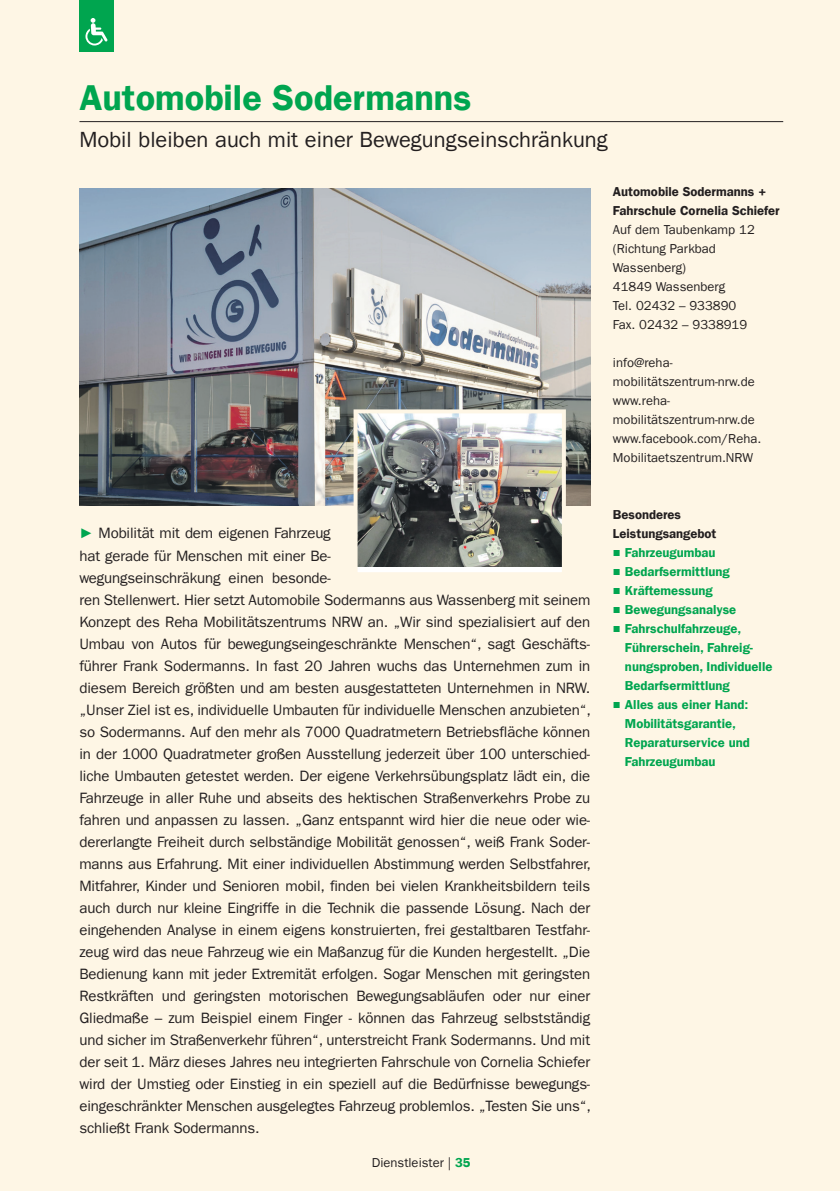
<style>
.page{position:relative;width:840px;height:1191px;background:#fff}
.page>*{position:absolute;margin:0;border:0;box-sizing:border-box;transform-origin:0 0}
.t1{font:600 36px "Franklin Gothic LT";color:#00a54f}
.t2{font:22px "Franklin Gothic LT";color:#231f20}
.t3{font:15px/22px "Franklin Gothic LT";letter-spacing:-.01em;color:#231f20}
.t4{font:13px/19px "Franklin Gothic LT";color:#231f20}
.t5{font:600 13px/19px "Franklin Gothic LT";color:#00a54f}
.t6{font:600 13px/19px "Franklin Gothic LT";color:#231f20}
.s1{font-family:"Arial";font-size:14px;color:#00a54f}
.s2{font-weight:600;color:#00a54f}
.s3{font-family:"Arial";font-weight:400}
</style>
<div class="page">
<div style="left:0;top:0;width:839px;height:1191px;background:#fef6e5"></div>
<hr style="left:79px;top:121px;width:703px;height:1px;background:#231f20">
<div style="left:79px;top:0;width:34px;height:51px;background:#00a54f"></div>
<svg style="left:85px;top:18px;width:23px;height:27px"></svg>
<img style="left:79px;top:188px;width:511px;height:317px">
<img style="left:351px;top:407px;width:216px;height:165px">
<h1 class="t1" style="left:79px;top:76px;width:393px">Automobile Sodermanns</h1>
<h2 class="t2" style="left:79px;top:127px;width:529px">Mobil bleiben auch mit einer Bewegungseinschränkung</h2>
<p class="t3" style="left:79px;top:522px;width:513px"><span class="s1">►</span> Mobilität mit dem eigenen Fahrzeug<br>hat gerade für Menschen mit einer Be-<br>wegungseinschräkung einen besonde-<br>ren Stellenwert. Hier setzt Automobile Sodermanns aus Wassenberg mit seinem Konzept des Reha Mobilitätszentrums NRW an. „Wir sind spezialisiert auf den Umbau von Autos für bewegungseingeschränkte Menschen“, sagt Geschäfts&shy;führer Frank Sodermanns. In fast 20 Jahren wuchs das Unternehmen zum in diesem Bereich größten und am besten ausgestatteten Unternehmen in NRW. „Unser Ziel ist es, individuelle Umbauten für individuelle Menschen anzubieten“, so Sodermanns. Auf den mehr als 7000 Quadratmetern Betriebsfläche können in der 1000 Quadratmeter großen Ausstellung jederzeit über 100 unterschied&shy;liche Umbauten getestet werden. Der eigene Verkehrsübungsplatz lädt ein, die Fahrzeuge in aller Ruhe und abseits des hektischen Straßenverkehrs Probe zu fahren und anpassen zu lassen. „Ganz entspannt wird hier die neue oder wie&shy;dererlangte Freiheit durch selbständige Mobilität genossen“, weiß Frank Soder&shy;manns aus Erfahrung. Mit einer individuellen Abstimmung werden Selbstfahrer, Mitfahrer, Kinder und Senioren mobil, finden bei vielen Krankheitsbildern teils auch durch nur kleine Eingriffe in die Technik die passende Lösung. Nach der eingehenden Analyse in einem eigens konstruierten, frei gestaltbaren Testfahr&shy;zeug wird das neue Fahrzeug wie ein Maßanzug für die Kunden hergestellt. „Die Bedienung kann mit jeder Extremität erfolgen. Sogar Menschen mit geringsten Restkräften und geringsten motorischen Bewegungsabläufen oder nur einer Gliedmaße – zum Beispiel einem Finger - können das Fahrzeug selbstständig und sicher im Straßenverkehr führen“, unterstreicht Frank Sodermanns. Und mit der seit 1. März dieses Jahres neu integrierten Fahrschule von Cornelia Schiefer wird der Umstieg oder Einstieg in ein speziell auf die Bedürfnisse bewegungs&shy;eingeschränkter Menschen ausgelegtes Fahrzeug problemlos. „Testen Sie uns“, schließt Frank Sodermanns.</p>
<p class="t4" style="left:371px;top:1153px;width:100px">Dienstleister | <span class="s2">35</span></p>
<p class="t6" style="left:612px;top:182px;width:168px">Automobile Sodermanns +<br>Fahrschule Cornelia Schiefer</p>
<p class="t4" style="left:612px;top:220px;width:143px">Auf dem Taubenkamp 12 (Richtung Parkbad<br>Wassenberg)<br>41849 Wassenberg<br>Tel. 02432 – 933890<br>Fax. 02432 – 9338919</p>
<p class="t4" style="left:612px;top:353px;width:150px">info@reha&shy;mobilitätszentrum-nrw.de www.reha&shy;mobilitätszentrum-nrw.de www.facebook.com/Reha.<br>Mobilitaetszentrum.NRW</p>
<p class="t6" style="left:612px;top:505px;width:105px">Besonderes<br>Leistungsangebot</p>
<p class="t5" style="left:612px;top:543px;width:104px"><span class="s3">■</span> Fahrzeugumbau</p>
<p class="t5" style="left:612px;top:562px;width:118px"><span class="s3">■</span> Bedarfsermittlung</p>
<p class="t5" style="left:612px;top:581px;width:101px"><span class="s3">■</span> Kräftemessung</p>
<p class="t5" style="left:612px;top:600px;width:125px"><span class="s3">■</span> Bewegungsanalyse</p>
<p class="t5" style="left:624px;top:619px;width:149px;text-indent:-12px"><span class="s3">■</span> Fahrschulfahrzeuge,<br>Führerschein, Fahreig&shy;nungsproben, Individuelle<br>Bedarfsermittlung</p>
<p class="t5" style="left:624px;top:695px;width:126px;text-indent:-12px"><span class="s3">■</span> Alles aus einer Hand:<br>Mobilitätsgarantie,<br>Reparaturservice und<br>Fahrzeugumbau</p>
</div>
